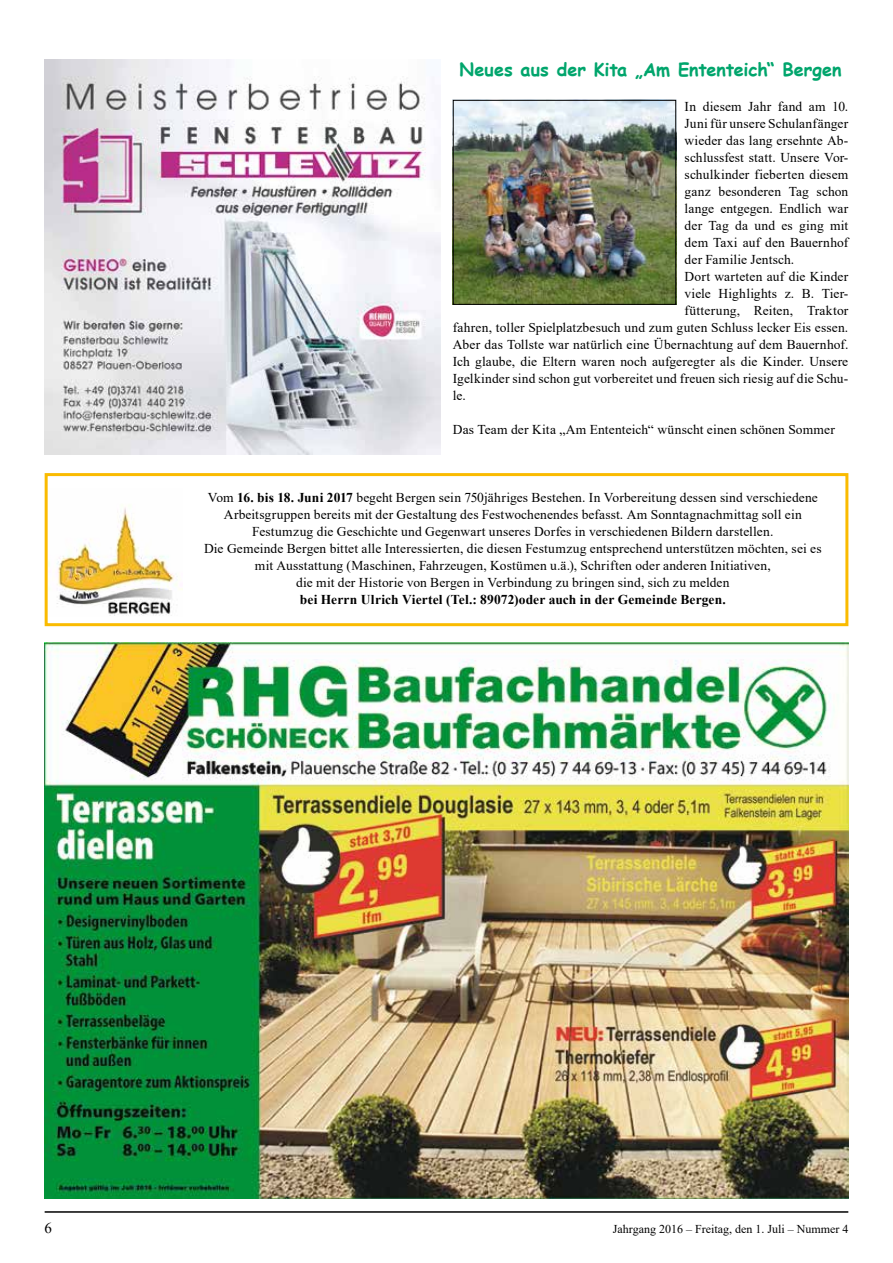
<style>
.page{position:relative;width:893px;height:1263px;background:#fff}
.page>*{position:absolute;margin:0;border:0;box-sizing:border-box;transform-origin:0 0}
.t1{font:700 18px "Comic Sans MS";letter-spacing:-.005em;color:#00a56c}
.t2{font:15px "Times New Roman";color:#000}
.t3{font:13.5px/17px "Times New Roman";letter-spacing:.01em;color:#000;text-align:center}
.t4{font:700 13.5px "Times New Roman";letter-spacing:.005em;color:#000}
.t5{font:12px "Times New Roman";color:#000}
.s1{font-weight:700}
</style>
<div class="page">
<hr style="left:45px;top:1211px;width:803px;height:2px;background:#000">
<img style="left:45px;top:643px;width:803px;height:555px">
<img style="left:455px;top:102px;width:219px;height:201px">
<div style="left:453px;top:100px;width:223px;height:205px;border:1px solid #000"></div>
<div style="left:45px;top:473px;width:803px;height:153px;border:3px solid #fabb00"></div>
<img style="left:49px;top:505px;width:134px;height:111px">
<img style="left:45px;top:60px;width:395px;height:395px">
<h1 class="t1" style="left:460px;top:56px;width:384px">Neues aus der Kita „Am Ententeich“ Bergen</h1>
<p class="t3" style="left:685px;top:97px;width:165px">In diesem Jahr fand am 10.</p>
<p class="t3" style="left:685px;top:114px;width:165px">Juni für unsere Schulanfänger</p>
<p class="t3" style="left:685px;top:131px;width:165px">wieder das lang ersehnte Ab-</p>
<p class="t3" style="left:685px;top:148px;width:165px">schlussfest statt. Unsere Vor-</p>
<p class="t3" style="left:685px;top:165px;width:165px">schulkinder fieberten diesem</p>
<p class="t3" style="left:685px;top:182px;width:165px">ganz besonderen Tag schon</p>
<p class="t3" style="left:685px;top:199px;width:165px">lange entgegen. Endlich war</p>
<p class="t3" style="left:685px;top:216px;width:165px">der Tag da und es ging mit</p>
<p class="t3" style="left:685px;top:233px;width:165px">dem Taxi auf den Bauernhof</p>
<p class="t3" style="left:685px;top:250px;width:111px">der Familie Jentsch.</p>
<p class="t3" style="left:685px;top:267px;width:165px">Dort warteten auf die Kinder</p>
<p class="t3" style="left:685px;top:284px;width:165px">viele Highlights z. B. Tier-</p>
<p class="t3" style="left:685px;top:301px;width:165px">fütterung, Reiten, Traktor</p>
<p class="t3" style="left:453px;top:318px;width:397px">fahren, toller Spielplatzbesuch und zum guten Schluss lecker Eis essen.</p>
<p class="t3" style="left:453px;top:335px;width:397px">Aber das Tollste war natürlich eine Übernachtung auf dem Bauernhof.</p>
<p class="t3" style="left:453px;top:352px;width:397px">Ich glaube, die Eltern waren noch aufgeregter als die Kinder. Unsere</p>
<p class="t3" style="left:453px;top:369px;width:397px">Igelkinder sind schon gut vorbereitet und freuen sich riesig auf die Schu-</p>
<p class="t3" style="left:453px;top:386px;width:15px">le.</p>
<p class="t3" style="left:453px;top:420px;width:384px">Das Team der Kita „Am Ententeich“ wünscht einen schönen Sommer</p>
<p class="t3" style="left:204px;top:488px;width:619px">Vom <span class="s1">16. bis 18. Juni 2017</span> begeht Bergen sein 750jähriges Bestehen. In Vorbereitung dessen sind verschiedene Arbeitsgruppen bereits mit der Gestaltung des Festwochenendes befasst. Am Sonntagnachmittag soll ein Festumzug die Geschichte und Gegenwart unseres Dorfes in verschiedenen Bildern darstellen.<br>Die Gemeinde Bergen bittet alle Interessierten, die diesen Festumzug entsprechend unterstützen möchten, sei es mit Ausstattung (Maschinen, Fahrzeugen, Kostümen u.ä.), Schriften oder anderen Initiativen,<br>die mit der Historie von Bergen in Verbindung zu bringen sind, sich zu melden</p>
<p class="t4" style="left:300px;top:590px;width:427px">bei Herrn Ulrich Viertel (Tel.: 89072)oder auch in der Gemeinde Bergen.</p>
<p class="t2" style="left:45px;top:1217px;width:9px">6</p>
<p class="t5" style="left:613px;top:1220px;width:237px">Jahrgang 2016 – Freitag, den 1. Juli – Nummer 4</p>
</div>
